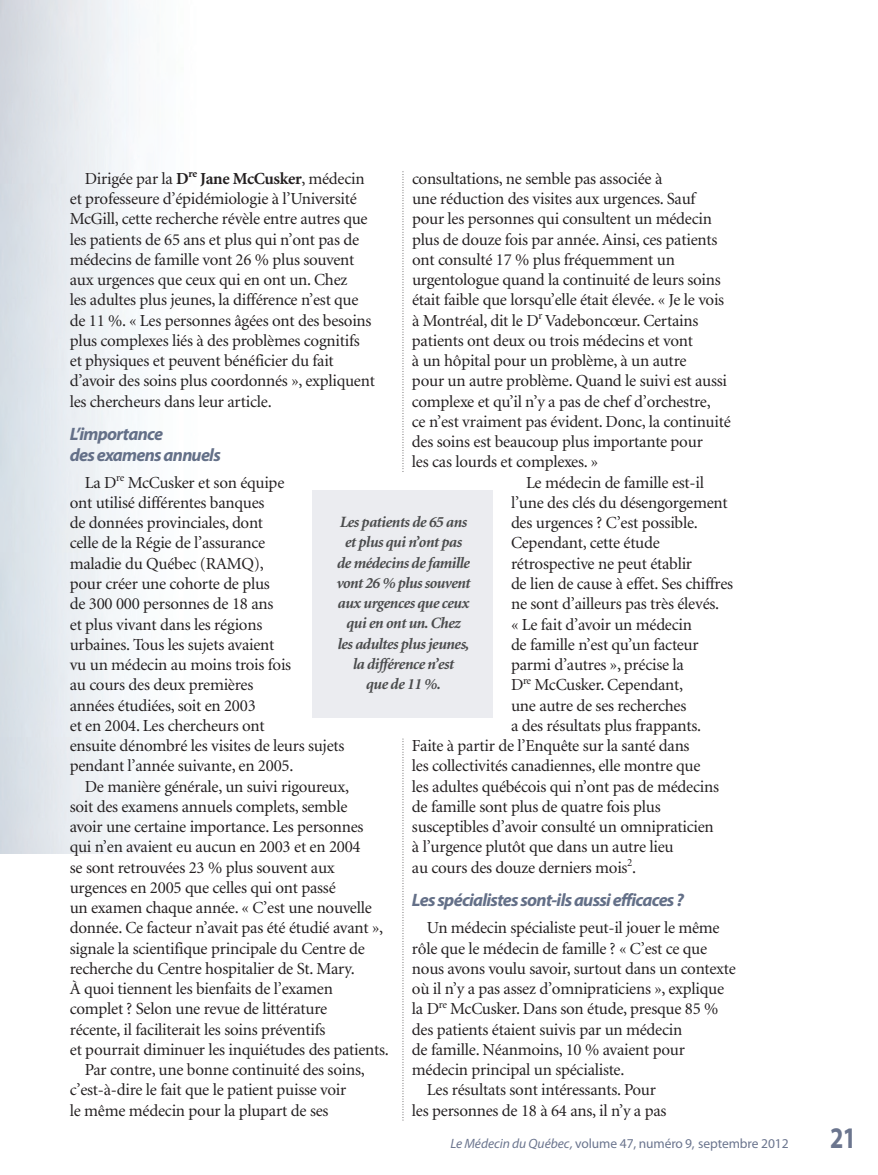
<style>
.page{position:relative;width:878px;height:1175px;background:#fff}
.page>*{position:absolute;margin:0;border:0;box-sizing:border-box;transform-origin:0 0}
.t1{font:700 30px "Myriad Pro";color:#6b758e;scale:.8 1}
.t2{font:italic 700 18px/20.2px "Myriad Pro";letter-spacing:-.04em;color:#647088}
.t3{font:16.8px/20.2px "Minion";letter-spacing:-.015em;color:#231f20}
.t4{font:italic 700 15.75px/20.2px "Minion";letter-spacing:-.035em;color:#4b4c4d;text-align:center}
.t5{font:13.5px "Myriad Pro";letter-spacing:-.005em;color:#6b758e}
.s1{font-weight:700}
.s2{font-style:italic}
</style>
<div class="page">
<svg style="left:402px;top:172px;width:1px;height:300px"></svg>
<svg style="left:402px;top:739px;width:1px;height:381px"></svg>
<div style="left:313px;top:490px;width:180px;height:228px;background:#ebecf0"></div>
<p class="t3" style="left:70px;top:170px;width:306px;text-indent:15px">Dirigée par la <span class="s1">D</span><sup>re</sup> <span class="s1">Jane McCusker</span>, médecin et professeure d’épidémiologie à l’Université McGill, cette recherche révèle entre autres que les patients de 65 ans et plus qui n’ont pas de médecins de famille vont 26 % plus souvent aux urgences que ceux qui en ont un. Chez<br>les adultes plus jeunes, la différence n’est que de 11 %. « Les personnes âgées ont des besoins plus complexes liés à des problèmes cognitifs et physiques et peuvent bénéficier du fait d’avoir des soins plus coordonnés », expliquent les chercheurs dans leur article.</p>
<p class="t2" style="left:70px;top:426px;width:152px">L’importance<br>des examens annuels</p>
<p class="t3" style="left:70px;top:473px;width:276px;text-indent:15px">La D<sup>re</sup> McCusker et son équipe<br>ont utilisé différentes banques<br>de données provinciales, dont<br>celle de la Régie de l’assurance<br>maladie du Québec (RAMQ),<br>pour créer une cohorte de plus<br>de 300 000 personnes de 18 ans<br>et plus vivant dans les régions<br>urbaines. Tous les sujets avaient<br>vu un médecin au moins trois fois<br>au cours des deux premières<br>années étudiées, soit en 2003<br>et en 2004. Les chercheurs ont<br>ensuite dénombré les visites de leurs sujets pendant l’année suivante, en 2005.</p>
<p class="t3" style="left:85px;top:777px;width:266px">De manière générale, un suivi rigoureux,</p>
<p class="t3" style="left:70px;top:797px;width:279px">soit des examens annuels complets, semble</p>
<p class="t3" style="left:70px;top:818px;width:295px">avoir une certaine importance. Les personnes</p>
<p class="t3" style="left:70px;top:838px;width:292px">qui n’en avaient eu aucun en 2003 et en 2004</p>
<p class="t3" style="left:70px;top:858px;width:266px">se sont retrouvées 23 % plus souvent aux</p>
<p class="t3" style="left:70px;top:878px;width:267px">urgences en 2005 que celles qui ont passé</p>
<p class="t3" style="left:70px;top:899px;width:304px">un examen chaque année. « C’est une nouvelle</p>
<p class="t3" style="left:70px;top:919px;width:315px">donnée. Ce facteur n’avait pas été étudié avant »,</p>
<p class="t3" style="left:70px;top:939px;width:296px">signale la scientifique principale du Centre de</p>
<p class="t3" style="left:70px;top:959px;width:286px">recherche du Centre hospitalier de St. Mary.</p>
<p class="t3" style="left:70px;top:980px;width:265px">À quoi tiennent les bienfaits de l’examen</p>
<p class="t3" style="left:70px;top:1000px;width:259px">complet ? Selon une revue de littérature</p>
<p class="t3" style="left:70px;top:1020px;width:257px">récente, il faciliterait les soins préventifs</p>
<p class="t3" style="left:70px;top:1040px;width:321px">et pourrait diminuer les inquiétudes des patients.</p>
<p class="t3" style="left:85px;top:1061px;width:281px">Par contre, une bonne continuité des soins,</p>
<p class="t3" style="left:70px;top:1081px;width:278px">c’est-à-dire le fait que le patient puisse voir</p>
<p class="t3" style="left:70px;top:1101px;width:260px">le même médecin pour la plupart de ses</p>
<p class="t3" style="left:412px;top:170px;width:252px">consultations, ne semble pas associée à</p>
<p class="t3" style="left:412px;top:190px;width:285px">une réduction des visites aux urgences. Sauf</p>
<p class="t3" style="left:412px;top:210px;width:301px">pour les personnes qui consultent un médecin</p>
<p class="t3" style="left:412px;top:230px;width:307px">plus de douze fois par année. Ainsi, ces patients</p>
<p class="t3" style="left:412px;top:251px;width:264px">ont consulté 17 % plus fréquemment un</p>
<p class="t3" style="left:412px;top:271px;width:310px">urgentologue quand la continuité de leurs soins</p>
<p class="t3" style="left:412px;top:291px;width:314px">était faible que lorsqu’elle était élevée. « Je le vois</p>
<p class="t3" style="left:412px;top:311px;width:288px">à Montréal, dit le D<sup>r</sup> Vadeboncœur. Certains</p>
<p class="t3" style="left:412px;top:332px;width:282px">patients ont deux ou trois médecins et vont</p>
<p class="t3" style="left:412px;top:352px;width:276px">à un hôpital pour un problème, à un autre</p>
<p class="t3" style="left:412px;top:372px;width:316px">pour un autre problème. Quand le suivi est aussi</p>
<p class="t3" style="left:412px;top:392px;width:300px">complexe et qu’il n’y a pas de chef d’orchestre,</p>
<p class="t3" style="left:412px;top:413px;width:320px">ce n’est vraiment pas évident. Donc, la continuité</p>
<p class="t3" style="left:412px;top:433px;width:292px">des soins est beaucoup plus importante pour</p>
<p class="t3" style="left:412px;top:453px;width:188px">les cas lourds et complexes. »</p>
<p class="t3" style="left:526px;top:473px;width:179px">Le médecin de famille est-il</p>
<p class="t3" style="left:511px;top:494px;width:218px">l’une des clés du désengorgement</p>
<p class="t3" style="left:511px;top:514px;width:188px">des urgences ? C’est possible.</p>
<p class="t3" style="left:511px;top:534px;width:150px">Cependant, cette étude</p>
<p class="t3" style="left:511px;top:554px;width:183px">rétrospective ne peut établir</p>
<p class="t3" style="left:511px;top:575px;width:224px">de lien de cause à effet. Ses chiffres</p>
<p class="t3" style="left:511px;top:595px;width:210px">ne sont d’ailleurs pas très élevés.</p>
<p class="t3" style="left:511px;top:615px;width:182px">« Le fait d’avoir un médecin</p>
<p class="t3" style="left:511px;top:635px;width:189px">de famille n’est qu’un facteur</p>
<p class="t3" style="left:511px;top:656px;width:174px">parmi d’autres », précise la</p>
<p class="t3" style="left:511px;top:676px;width:173px">D<sup>re</sup> McCusker. Cependant,</p>
<p class="t3" style="left:511px;top:696px;width:177px">une autre de ses recherches</p>
<p class="t3" style="left:511px;top:716px;width:192px">a des résultats plus frappants.</p>
<p class="t3" style="left:412px;top:737px;width:279px">Faite à partir de l’Enquête sur la santé dans</p>
<p class="t3" style="left:412px;top:757px;width:290px">les collectivités canadiennes, elle montre que</p>
<p class="t3" style="left:412px;top:777px;width:308px">les adultes québécois qui n’ont pas de médecins</p>
<p class="t3" style="left:412px;top:797px;width:250px">de famille sont plus de quatre fois plus</p>
<p class="t3" style="left:412px;top:818px;width:303px">susceptibles d’avoir consulté un omnipraticien</p>
<p class="t3" style="left:412px;top:838px;width:263px">à l’urgence plutôt que dans un autre lieu</p>
<p class="t3" style="left:412px;top:858px;width:226px">au cours des douze derniers mois<sup>2</sup>.</p>
<p class="t2" style="left:412px;top:891px;width:274px">Les spécialistes sont-ils aussi efficaces ?</p>
<p class="t3" style="left:427px;top:919px;width:294px">Un médecin spécialiste peut-il jouer le même</p>
<p class="t3" style="left:412px;top:939px;width:297px">rôle que le médecin de famille ? « C’est ce que</p>
<p class="t3" style="left:412px;top:959px;width:325px">nous avons voulu savoir, surtout dans un contexte</p>
<p class="t3" style="left:412px;top:980px;width:313px">où il n’y a pas assez d’omnipraticiens », explique</p>
<p class="t3" style="left:412px;top:1000px;width:308px">la D<sup>re</sup> McCusker. Dans son étude, presque 85 %</p>
<p class="t3" style="left:412px;top:1020px;width:272px">des patients étaient suivis par un médecin</p>
<p class="t3" style="left:412px;top:1040px;width:274px">de famille. Néanmoins, 10 % avaient pour</p>
<p class="t3" style="left:412px;top:1061px;width:214px">médecin principal un spécialiste.</p>
<p class="t3" style="left:427px;top:1081px;width:230px">Les résultats sont intéressants. Pour</p>
<p class="t3" style="left:412px;top:1101px;width:256px">les personnes de 18 à 64 ans, il n’y a pas</p>
<p class="t4" style="left:336px;top:513px;width:135px">Les patients de 65 ans et plus qui n’ont pas de médecins de famille vont 26 % plus souvent aux urgences que ceux qui en ont un. Chez<br>les adultes plus jeunes, la différence n’est<br>que de 11 %.</p>
<p class="t5" style="left:450px;top:1138px;width:340px"><span class="s2">Le Médecin du Québec,</span> volume 47, numéro 9, septembre 2012</p>
<h1 class="t1" style="left:830px;top:1126px;width:34px">21</h1>
</div>
